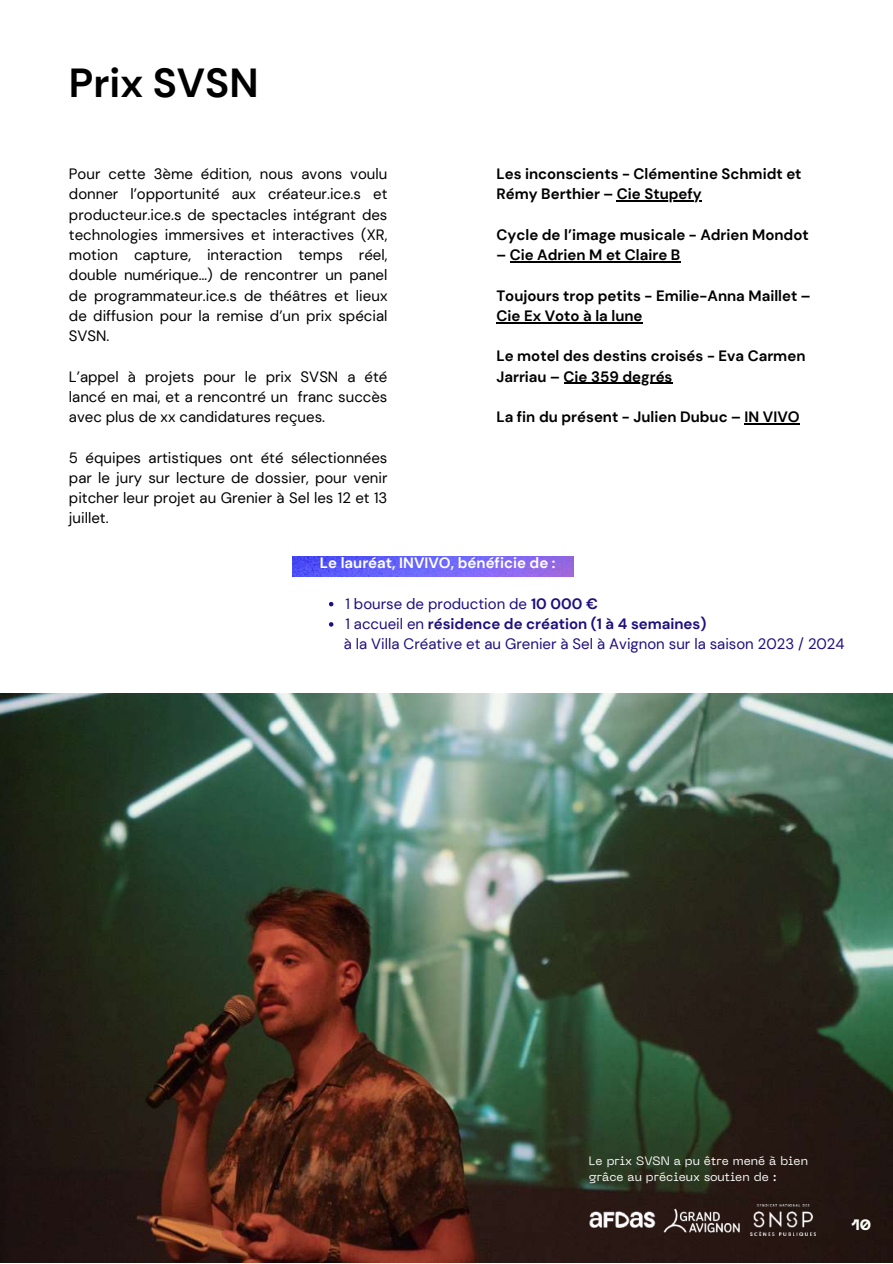
<style>
.page{position:relative;width:893px;height:1264px;background:#fff}
.page>*{position:absolute;margin:0;border:0;box-sizing:border-box;transform-origin:0 0}
.t1{font:700 40.5px "DM Sans";color:#000}
.t2{font:15px/20.2px "DM Sans";color:#000;text-align:justify}
.t3{font:700 15px/20.2px "DM Sans";color:#000}
.t4{font:700 15px/20.2px "DM Sans";color:#1e0e80}
.t5{font:15px "DM Sans";color:#1e0e80}
.t6{font:700 15px "DM Sans";color:#fff}
.t7{font:800 15px "PP Neue Machina";color:#fefffb}
.t8{font:12px/16px "PP Neue Machina";color:#fff}
.s1{font-weight:400}
</style>
<div class="page">
<img style="left:0;top:693px;width:892px;height:569px">
<img style="left:292px;top:556px;width:281px;height:20px">
<hr style="left:616px;top:200px;width:85px;height:2px;background:#000">
<hr style="left:509px;top:261px;width:171px;height:1px;background:#000">
<hr style="left:496px;top:322px;width:146px;height:1px;background:#000">
<hr style="left:563px;top:383px;width:109px;height:1px;background:#000">
<hr style="left:744px;top:423px;width:55px;height:1px;background:#000">
<svg style="left:329px;top:602px;width:4px;height:4px"></svg>
<svg style="left:329px;top:622px;width:4px;height:4px"></svg>
<img style="left:589px;top:1208px;width:66px;height:22px">
<img style="left:659px;top:1204px;width:84px;height:31px">
<img style="left:751px;top:1203px;width:64px;height:32px">
<h1 class="t1" style="left:69px;top:57px;width:191px">Prix SVSN</h1>
<p class="t2" style="left:69px;top:164px;width:320px">Pour cette 3ème édition, nous avons voulu donner l’opportunité aux créateur.ice.s et producteur.ice.s de spectacles intégrant des technologies immersives et interactives (XR, motion capture, interaction temps réel, double numérique…) de rencontrer un panel de programmateur.ice.s de théâtres et lieux de diffusion pour la remise d’un prix spécial SVSN.</p>
<p class="t2" style="left:69px;top:366px;width:320px">L’appel à projets pour le prix SVSN a été lancé en mai, et a rencontré un franc succès avec plus de xx candidatures reçues.</p>
<p class="t2" style="left:69px;top:447px;width:320px">5 équipes artistiques ont été sélectionnées par le jury sur lecture de dossier, pour venir pitcher leur projet au Grenier à Sel les 12 et 13 juillet.</p>
<p class="t3" style="left:496px;top:164px;width:306px">Les inconscients - Clémentine Schmidt et<br>Rémy Berthier – Cie Stupefy</p>
<p class="t3" style="left:496px;top:225px;width:314px">Cycle de l’image musicale - Adrien Mondot</p>
<p class="t3" style="left:496px;top:245px;width:185px">– Cie Adrien M et Claire B</p>
<p class="t3" style="left:496px;top:285px;width:316px">Toujours trop petits - Emilie-Anna Maillet –<br>Cie Ex Voto à la lune</p>
<p class="t3" style="left:496px;top:346px;width:310px">Le motel des destins croisés - Eva Carmen<br>Jarriau – Cie 359 degrés</p>
<p class="t3" style="left:496px;top:407px;width:305px">La fin du présent - Julien Dubuc – IN VIVO</p>
<p class="t6" style="left:320px;top:553px;width:237px">Le lauréat, INVIVO, bénéficie de :</p>
<p class="t4" style="left:345px;top:593px;width:362px"><span class="s1">1 bourse de production de</span> 10 000 €<br><span class="s1">1 accueil en</span> résidence de création (1 à 4 semaines)</p>
<p class="t5" style="left:344px;top:634px;width:502px">à la Villa Créative et au Grenier à Sel à Avignon sur la saison 2023 / 2024</p>
<p class="t8" style="left:589px;top:1153px;width:220px">Le prix SVSN a pu être mené à bien grâce au précieux soutien de :</p>
<p class="t7" style="left:851px;top:1219px;width:22px">10</p>
</div>
